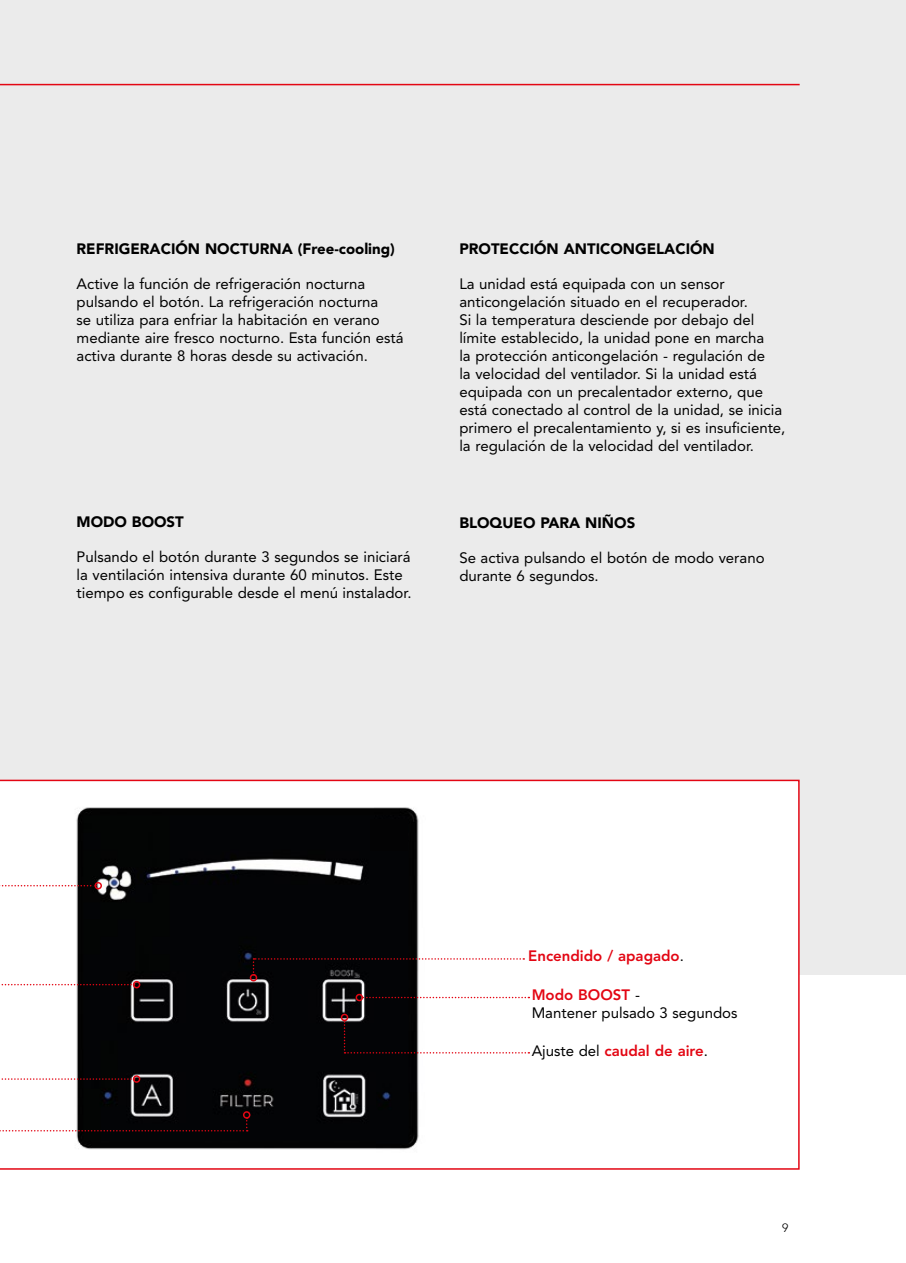
<style>
.page{position:relative;width:906px;height:1263px;background:#fff}
.page>*{position:absolute;margin:0;border:0;box-sizing:border-box;transform-origin:0 0}
.t1{font:15px/18px "Avenir LT Std";color:#000}
.t2{font:900 15px "Avenir LT Std";color:#000}
.t3{font:800 15px "Avenir LT Std";color:#e30613}
.t4{font:300 12px "Avenir LT Std";color:#000}
.s1{font-weight:400;color:#000}
.s2{font-weight:800;color:#e30613}
</style>
<div class="page">
<div style="left:0;top:0;width:906px;height:975px;background:#ebebeb"></div>
<div style="left:0;top:780px;width:799px;height:390px;background:#fff"></div>
<img style="left:67px;top:799px;width:359px;height:358px">
<div style="left:370px;top:819px;width:37px;height:32px;background:#030304"></div>
<svg style="left:0;top:885px;width:94px;height:1px"></svg>
<div style="left:94px;top:882px;width:8px;height:7px;border:2px solid #e30613;border-radius:50%"></div>
<svg style="left:0;top:1117px;width:248px;height:14px"></svg>
<div style="left:243px;top:1111px;width:7px;height:8px;border:2px solid #e30613;border-radius:50%"></div>
<svg style="left:0;top:1078px;width:133px;height:2px"></svg>
<div style="left:133px;top:1075px;width:7px;height:8px;border:2px solid #e30613;border-radius:50%"></div>
<svg style="left:0;top:984px;width:133px;height:1px"></svg>
<div style="left:133px;top:981px;width:7px;height:7px;border:2px solid #e30613;border-radius:50%"></div>
<svg style="left:363px;top:997px;width:166px;height:1px"></svg>
<div style="left:355px;top:994px;width:8px;height:7px;border:2px solid #e30613;border-radius:50%"></div>
<svg style="left:344px;top:1020px;width:185px;height:33px"></svg>
<div style="left:341px;top:1014px;width:7px;height:7px;border:2px solid #e30613;border-radius:50%"></div>
<svg style="left:253px;top:958px;width:271px;height:17px;background:#6b6466"></svg>
<div style="left:250px;top:974px;width:7px;height:7px;border:2px solid #e30613;border-radius:50%"></div>
<hr style="left:0;top:84px;width:799px;height:1px;background:#e30613">
<p class="t2" style="left:77px;top:240px;width:320px">REFRIGERACIÓN NOCTURNA (Free-cooling)</p>
<p class="t1" style="left:77px;top:275px;width:328px">Active la función de refrigeración nocturna pulsando el botón. La refrigeración nocturna<br>se utiliza para enfriar la habitación en verano mediante aire fresco nocturno. Esta función está activa durante 8 horas desde su activación.</p>
<p class="t2" style="left:77px;top:513px;width:109px">MODO BOOST</p>
<p class="t1" style="left:77px;top:548px;width:336px">Pulsando el botón durante 3 segundos se iniciará la ventilación intensiva durante 60 minutos. Este tiempo es configurable desde el menú instalador.</p>
<p class="t2" style="left:459px;top:240px;width:257px">PROTECCIÓN ANTICONGELACIÓN</p>
<p class="t1" style="left:459px;top:275px;width:327px">La unidad está equipada con un sensor anticongelación situado en el recuperador.<br>Si la temperatura desciende por debajo del límite establecido, la unidad pone en marcha<br>la protección anticongelación - regulación de<br>la velocidad del ventilador. Si la unidad está equipada con un precalentador externo, que está conectado al control de la unidad, se inicia primero el precalentamiento y, si es insuficiente, la regulación de la velocidad del ventilador.</p>
<p class="t2" style="left:459px;top:513px;width:177px">BLOQUEO PARA NIÑOS</p>
<p class="t1" style="left:459px;top:549px;width:307px">Se activa pulsando el botón de modo verano durante 6 segundos.</p>
<p class="t3" style="left:528px;top:947px;width:157px">Encendido / apagado<span class="s1">.</span></p>
<p class="t1" style="left:531px;top:986px;width:207px"><span class="s2">Modo BOOST</span> -<br>Mantener pulsado 3 segundos</p>
<p class="t3" style="left:531px;top:1042px;width:178px"><span class="s1">Ajuste del</span> caudal de aire<span class="s1">.</span></p>
<p class="t4" style="left:782px;top:1221px;width:8px">9</p>
</div>
